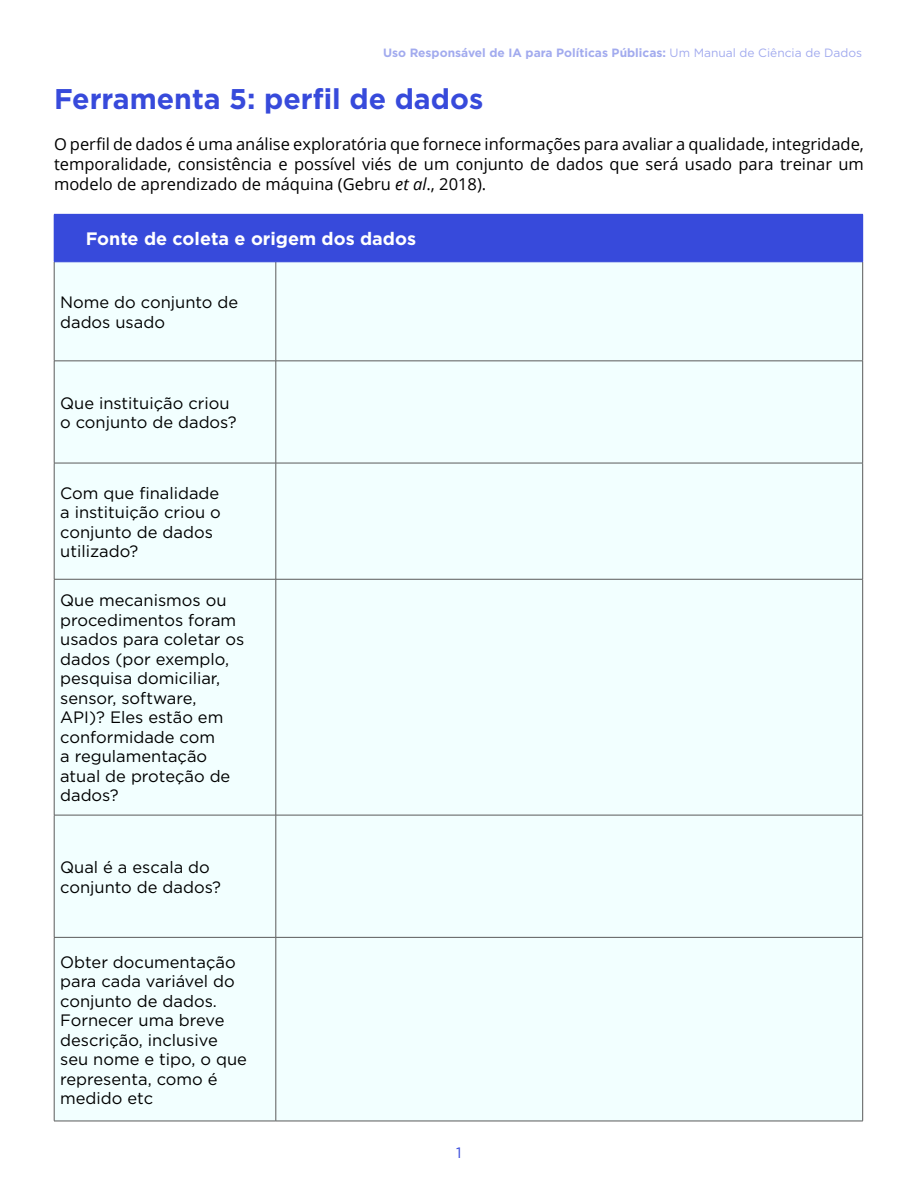
<style>
.page{position:relative;width:918px;height:1188px;background:#fff}
.page>*{position:absolute;margin:0;border:0;box-sizing:border-box;transform-origin:0 0}
.t1{font:700 28.5px "Gotham";color:#374adb}
.t2{font:700 18px "Gotham";color:#fff}
.t3{font:16.5px/19.5px "Gotham";color:#000}
.t4{font:16.5px/19.8px "Open Sans";color:#000;text-align:justify}
.t5{font:15px "Gotham";color:#374adb}
.t6{font:700 12px "Gotham";color:#374adb}
.s1{font-weight:400}
.s2{font-style:italic}
</style>
<div class="page">
<div style="left:54px;top:214px;width:809px;height:48px;background:#374adb"></div>
<div style="left:55px;top:263px;width:807px;height:858px;background:#f2ffff"></div>
<hr style="left:54px;top:262px;width:1px;height:99px;background:#5a5a5a">
<hr style="left:276px;top:262px;width:1px;height:99px;background:#5a5a5a">
<hr style="left:862px;top:262px;width:1px;height:99px;background:#5a5a5a">
<hr style="left:54px;top:361px;width:222px;height:1px;background:#5a5a5a">
<hr style="left:54px;top:361px;width:1px;height:102px;background:#5a5a5a">
<hr style="left:276px;top:361px;width:587px;height:1px;background:#5a5a5a">
<hr style="left:276px;top:361px;width:1px;height:102px;background:#5a5a5a">
<hr style="left:862px;top:361px;width:1px;height:102px;background:#5a5a5a">
<hr style="left:54px;top:463px;width:222px;height:1px;background:#5a5a5a">
<hr style="left:54px;top:463px;width:1px;height:116px;background:#5a5a5a">
<hr style="left:276px;top:463px;width:587px;height:1px;background:#5a5a5a">
<hr style="left:276px;top:463px;width:1px;height:116px;background:#5a5a5a">
<hr style="left:862px;top:463px;width:1px;height:116px;background:#5a5a5a">
<hr style="left:54px;top:579px;width:222px;height:1px;background:#5a5a5a">
<hr style="left:54px;top:579px;width:1px;height:236px;background:#5a5a5a">
<hr style="left:276px;top:579px;width:587px;height:1px;background:#5a5a5a">
<hr style="left:276px;top:579px;width:1px;height:236px;background:#5a5a5a">
<hr style="left:862px;top:579px;width:1px;height:236px;background:#5a5a5a">
<hr style="left:54px;top:815px;width:222px;height:1px;background:#5a5a5a">
<hr style="left:54px;top:815px;width:1px;height:122px;background:#5a5a5a">
<hr style="left:276px;top:815px;width:587px;height:1px;background:#5a5a5a">
<hr style="left:276px;top:815px;width:1px;height:122px;background:#5a5a5a">
<hr style="left:862px;top:815px;width:1px;height:122px;background:#5a5a5a">
<hr style="left:54px;top:937px;width:222px;height:1px;background:#5a5a5a">
<hr style="left:54px;top:938px;width:1px;height:183px;background:#5a5a5a">
<hr style="left:276px;top:937px;width:587px;height:1px;background:#5a5a5a">
<hr style="left:276px;top:938px;width:1px;height:183px;background:#5a5a5a">
<hr style="left:862px;top:938px;width:1px;height:183px;background:#5a5a5a">
<hr style="left:54px;top:1121px;width:222px;height:1px;background:#5a5a5a">
<hr style="left:276px;top:1121px;width:587px;height:1px;background:#5a5a5a">
<hr style="left:54px;top:262px;width:222px;height:1px;background:#374adb">
<hr style="left:276px;top:262px;width:587px;height:1px;background:#374adb">
<p class="t6" style="left:383px;top:44px;width:481px">Uso Responsável de IA para Políticas Públicas: <span class="s1">Um Manual de Ciência de Dados</span></p>
<h1 class="t1" style="left:54px;top:80px;width:431px">Ferramenta 5: perfil de dados</h1>
<p class="t4" style="left:54px;top:134px;width:812px">O perfil de dados é uma análise exploratória que fornece informações para avaliar a qualidade, integridade, temporalidade, consistência e possível viés de um conjunto de dados que será usado para treinar um modelo de aprendizado de máquina (Gebru <span class="s2">et al</span>., 2018).</p>
<p class="t2" style="left:86px;top:227px;width:332px">Fonte de coleta e origem dos dados</p>
<p class="t3" style="left:60px;top:292px;width:180px">Nome do conjunto de dados usado</p>
<p class="t3" style="left:60px;top:393px;width:178px">Que instituição criou o conjunto de dados?</p>
<p class="t3" style="left:60px;top:483px;width:162px">Com que finalidade a instituição criou o conjunto de dados utilizado?</p>
<p class="t3" style="left:60px;top:590px;width:186px">Que mecanismos ou procedimentos foram usados para coletar os dados (por exemplo, pesquisa domiciliar, sensor, software,<br>API)? Eles estão em conformidade com<br>a regulamentação atual de proteção de dados?</p>
<p class="t3" style="left:60px;top:857px;width:162px">Qual é a escala do conjunto de dados?</p>
<p class="t3" style="left:60px;top:952px;width:188px">Obter documentação para cada variável do conjunto de dados.<br>Fornecer uma breve descrição, inclusive seu nome e tipo, o que representa, como é medido etc</p>
<p class="t5" style="left:456px;top:1143px;width:7px">1</p>
</div>
